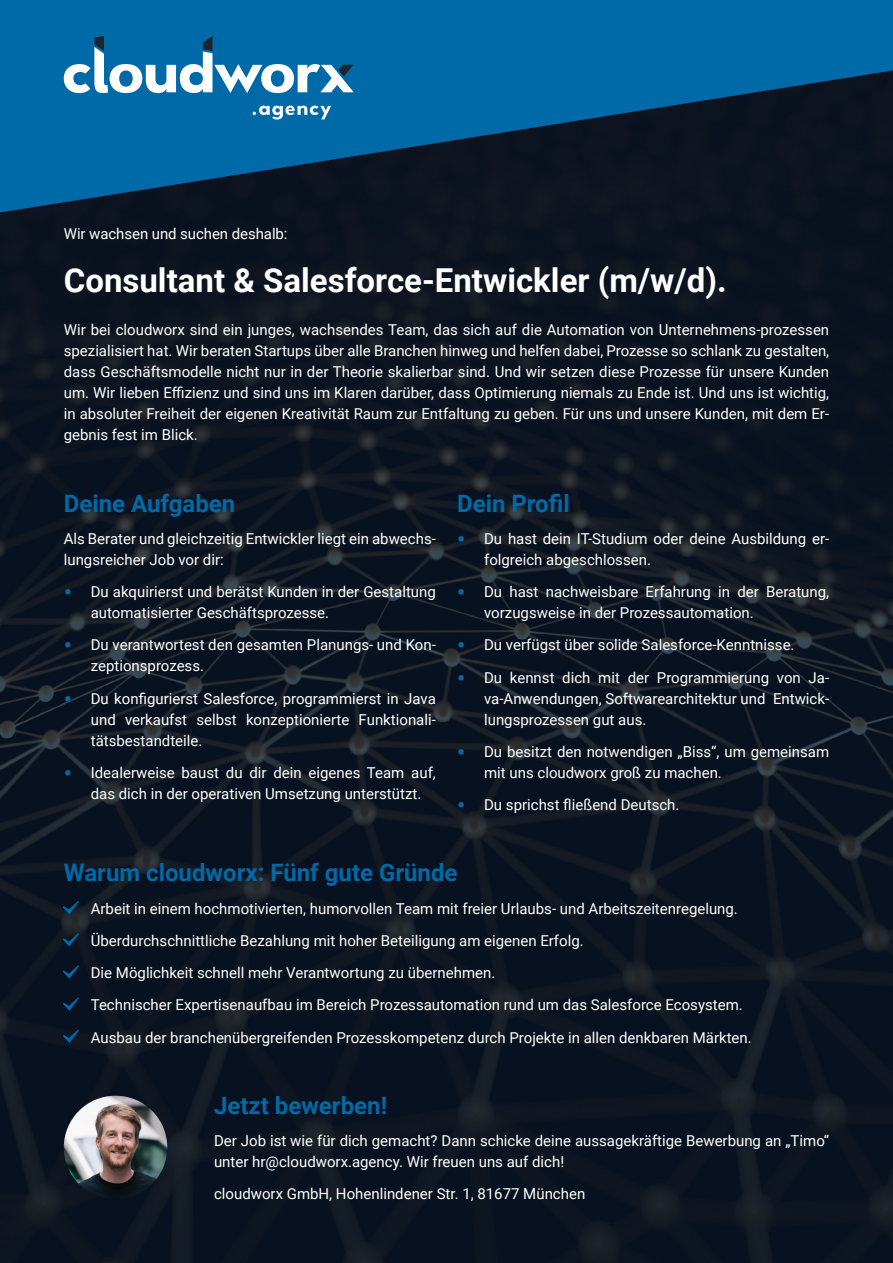
<style>
.page{position:relative;width:893px;height:1263px;background:#fff}
.page>*{position:absolute;margin:0;border:0;box-sizing:border-box;transform-origin:0 0}
.t1{font:700 33px "Roboto";color:#fff}
.t2{font:700 24px "Roboto";color:#0069a7}
.t3{font:15px/21px "Roboto";color:#fff}
.s1{font-weight:700;font-size:22.5px;color:#0069a7}
</style>
<div class="page">
<img style="left:0;top:212px;width:893px;height:1051px">
<svg style="left:0;top:0;width:893px;height:212px;background:#044975"></svg>
<svg style="left:64px;top:36px;width:290px;height:57px"></svg>
<svg style="left:253px;top:106px;width:78px;height:14px"></svg>
<img style="left:64px;top:1096px;width:103px;height:103px;border-radius:52px">
<svg style="left:63px;top:901px;width:16px;height:13px"></svg>
<svg style="left:63px;top:965px;width:16px;height:14px"></svg>
<svg style="left:63px;top:933px;width:16px;height:13px"></svg>
<svg style="left:63px;top:997px;width:16px;height:14px"></svg>
<svg style="left:63px;top:1029px;width:16px;height:14px"></svg>
<p class="t3" style="left:64px;top:222px;width:225px">Wir wachsen und suchen deshalb:</p>
<h1 class="t1" style="left:64px;top:257px;width:664px">Consultant &amp; Salesforce-Entwickler (m/w/d).</h1>
<p class="t3" style="left:64px;top:319px;width:767px;text-align:justify">Wir bei cloudworx sind ein junges, wachsendes Team, das sich auf die Automation von Unternehmens-prozessen spezialisiert hat. Wir beraten Startups über alle Branchen hinweg und helfen dabei, Prozesse so schlank zu gestalten, dass Geschäftsmodelle nicht nur in der Theorie skalierbar sind. Und wir setzen diese Prozesse für unsere Kunden um. Wir lieben Effizienz und sind uns im Klaren darüber, dass Optimierung niemals zu Ende ist. Und uns ist wichtig, in absoluter Freiheit der eigenen Kreativität Raum zur Entfaltung zu geben. Für uns und unsere Kunden, mit dem Er&shy;gebnis fest im Blick.</p>
<h2 class="t2" style="left:64px;top:486px;width:173px">Deine Aufgaben</h2>
<p class="t3" style="left:64px;top:527px;width:374px">Als Berater und gleichzeitig Entwickler liegt ein abwechs&shy;lungsreicher Job vor dir:</p>
<p class="t3" style="left:91px;top:581px;width:347px;text-indent:-27px"><span class="s1">•</span> Du akquirierst und berätst Kunden in der Gestaltung automatisierter Geschäftsprozesse.</p>
<p class="t3" style="left:91px;top:634px;width:347px;text-indent:-27px"><span class="s1">•</span> Du verantwortest den gesamten Planungs- und Kon&shy;zeptionsprozess.</p>
<p class="t3" style="left:91px;top:687px;width:347px;text-align:justify;text-indent:-27px"><span class="s1">•</span> Du konfigurierst Salesforce, programmierst in Java und verkaufst selbst konzeptionierte Funktionali&shy;tätsbestandteile.</p>
<p class="t3" style="left:91px;top:761px;width:347px;text-indent:-27px"><span class="s1">•</span> Idealerweise baust du dir dein eigenes Team auf, das dich in der operativen Umsetzung unterstützt.</p>
<h2 class="t2" style="left:457px;top:486px;width:114px">Dein Profil</h2>
<p class="t3" style="left:484px;top:527px;width:347px;text-indent:-27px"><span class="s1">•</span> Du hast dein IT-Studium oder deine Ausbildung er&shy;folgreich abgeschlossen.</p>
<p class="t3" style="left:484px;top:581px;width:347px;text-indent:-27px"><span class="s1">•</span> Du hast nachweisbare Erfahrung in der Beratung, vorzugsweise in der Prozessautomation.</p>
<p class="t3" style="left:457px;top:634px;width:339px"><span class="s1">•</span> Du verfügst über solide Salesforce-Kenntnisse.</p>
<p class="t3" style="left:484px;top:666px;width:347px;text-align:justify;text-indent:-27px"><span class="s1">•</span> Du kennst dich mit der Programmierung von Ja&shy;va-Anwendungen, Softwarearchitektur und Entwick&shy;lungsprozessen gut aus.</p>
<p class="t3" style="left:484px;top:740px;width:347px;text-indent:-27px"><span class="s1">•</span> Du besitzt den notwendigen „Biss“, um gemeinsam mit uns cloudworx groß zu machen.</p>
<p class="t3" style="left:457px;top:794px;width:224px"><span class="s1">•</span> Du sprichst fließend Deutsch.</p>
<h2 class="t2" style="left:64px;top:856px;width:395px">Warum cloudworx: Fünf gute Gründe</h2>
<p class="t3" style="left:91px;top:891px;width:662px;line-height:32.2px">Arbeit in einem hochmotivierten, humorvollen Team mit freier Urlaubs- und Arbeitszeitenregelung.<br>Überdurchschnittliche Bezahlung mit hoher Beteiligung am eigenen Erfolg.<br>Die Möglichkeit schnell mehr Verantwortung zu übernehmen.<br>Technischer Expertisenaufbau im Bereich Prozessautomation rund um das Salesforce Ecosystem.<br>Ausbau der branchenübergreifenden Prozesskompetenz durch Projekte in allen denkbaren Märkten.</p>
<h2 class="t2" style="left:214px;top:1088px;width:175px">Jetzt bewerben!</h2>
<p class="t3" style="left:214px;top:1129px;width:617px">Der Job ist wie für dich gemacht? Dann schicke deine aussagekräftige Bewerbung an „Timo“ unter hr@cloudworx.agency. Wir freuen uns auf dich!</p>
<p class="t3" style="left:214px;top:1183px;width:373px">cloudworx GmbH, Hohenlindener Str. 1, 81677 München</p>
</div>
